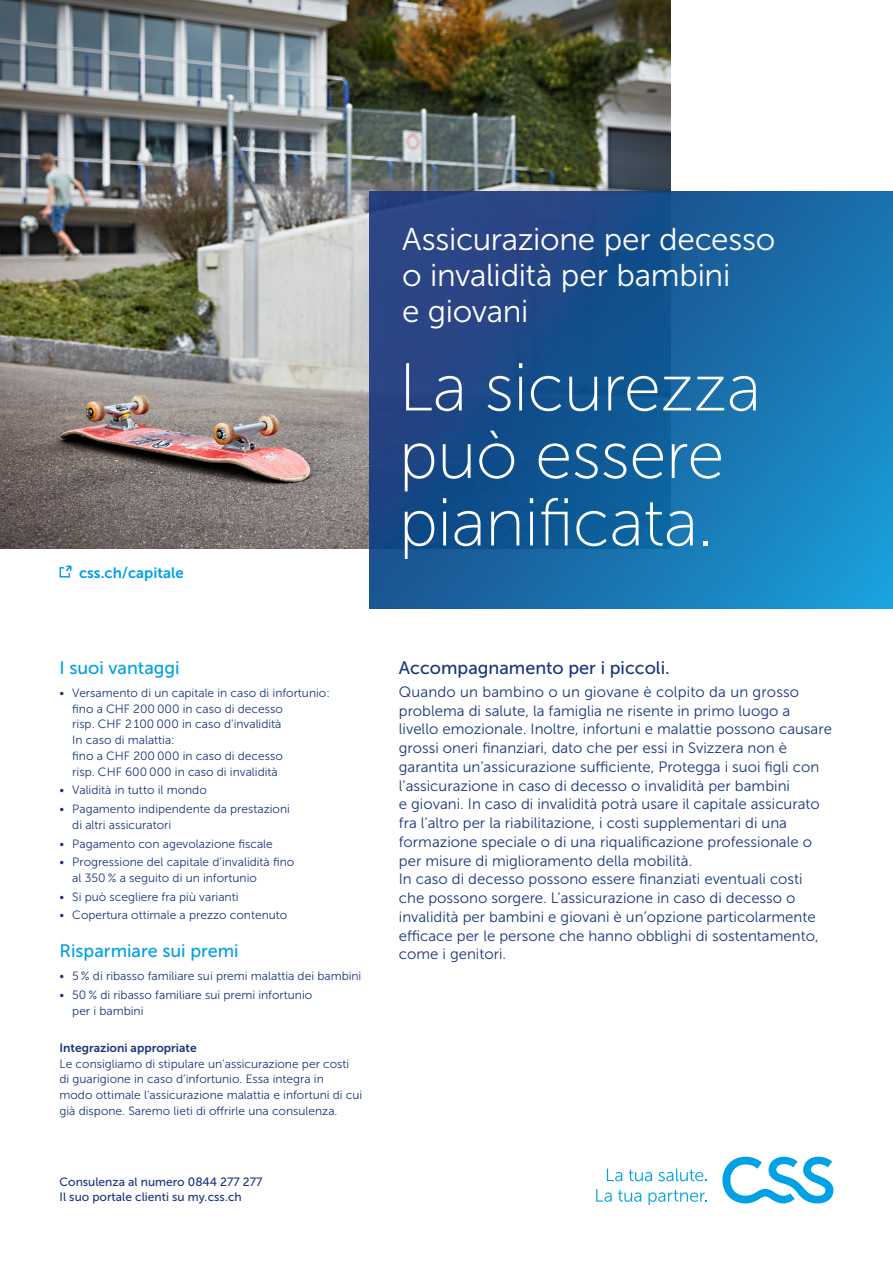
<style>
.page{position:relative;width:893px;height:1263px;background:#fff}
.page>*{position:absolute;margin:0;border:0;box-sizing:border-box;transform-origin:0 0}
.t1{font:67.5px/67.5px "Museo Sans 100";letter-spacing:-.01em;color:#fff}
.t2{font:31.5px/36px "Museo Sans 300";letter-spacing:-.01em;color:#fff}
.t3{font:18px "Museo Sans 500";color:#00a1e5}
.t4{font:18px "Museo Sans 500";color:#19367e}
.t5{font:15px/18.8px "Museo Sans 300";color:#19367e}
.t6{font:15px "Museo Sans 700";color:#00a1e5}
.t7{font:12px/15.8px "Museo Sans 300";color:#19367e}
.t8{font:12px/15.8px "Museo Sans 500";color:#19367e}
.t9{font:12px "Museo Sans 700";color:#19367e}
</style>
<div class="page">
<svg style="left:60px;top:566px;width:12px;height:12px"></svg>
<img style="left:0;top:0;width:670px;height:549px">
<svg style="left:607px;top:1168px;width:15px;height:13px"></svg>
<svg style="left:629px;top:1170px;width:23px;height:11px"></svg>
<svg style="left:658px;top:1168px;width:49px;height:13px"></svg>
<svg style="left:596px;top:1189px;width:16px;height:13px"></svg>
<svg style="left:618px;top:1190px;width:23px;height:12px"></svg>
<svg style="left:648px;top:1190px;width:59px;height:15px"></svg>
<svg style="left:722px;top:1157px;width:111px;height:46px"></svg>
<svg style="left:369px;top:191px;width:524px;height:417px;background:#1a619e"></svg>
<p class="t6" style="left:79px;top:564px;width:106px">css.ch/capitale</p>
<p class="t3" style="left:60px;top:658px;width:122px">I suoi vantaggi</p>
<p class="t7" style="left:72px;top:685px;width:259px;text-indent:-13px">• Versamento di un capitale in caso di infortunio: fino a CHF 200 000 in caso di decesso<br>risp. CHF 2 100 000 in caso d’invalidità<br>In caso di malattia:<br>fino a CHF 200 000 in caso di decesso<br>risp. CHF 600 000 in caso di invalidità</p>
<p class="t7" style="left:60px;top:782px;width:149px">• Validità in tutto il mondo</p>
<p class="t7" style="left:72px;top:801px;width:219px;text-indent:-13px">• Pagamento indipendente da prestazioni di altri assicuratori</p>
<p class="t7" style="left:60px;top:836px;width:215px">• Pagamento con agevolazione fiscale</p>
<p class="t7" style="left:72px;top:854px;width:224px;text-indent:-13px">• Progressione del capitale d’invalidità fino al 350 % a seguito di un infortunio</p>
<p class="t7" style="left:60px;top:889px;width:181px">• Si può scegliere fra più varianti</p>
<p class="t7" style="left:60px;top:907px;width:229px">• Copertura ottimale a prezzo contenuto</p>
<p class="t3" style="left:60px;top:941px;width:181px">Risparmiare sui premi</p>
<p class="t7" style="left:60px;top:968px;width:303px">• 5 % di ribasso familiare sui premi malattia dei bambini</p>
<p class="t7" style="left:72px;top:987px;width:241px;text-indent:-13px">• 50 % di ribasso familiare sui premi infortunio per i bambini</p>
<p class="t9" style="left:60px;top:1041px;width:139px">Integrazioni appropriate</p>
<p class="t7" style="left:60px;top:1056px;width:304px">Le consigliamo di stipulare un’assicurazione per costi<br>di guarigione in caso d’infortunio. Essa integra in<br>modo ottimale l’assicurazione malattia e infortuni di cui già dispone. Saremo lieti di offrirle una consulenza.</p>
<p class="t8" style="left:60px;top:1173px;width:204px">Consulenza al numero 0844 277 277<br>Il suo portale clienti su my.css.ch</p>
<h2 class="t2" style="left:402px;top:221px;width:375px">Assicurazione per decesso o invalidità per bambini<br>e giovani</h2>
<h1 class="t1" style="left:399px;top:354px;width:364px">La sicurezza può essere pianificata.</h1>
<p class="t4" style="left:399px;top:658px;width:272px">Accompagnamento per i piccoli.</p>
<p class="t5" style="left:399px;top:682px;width:435px">Quando un bambino o un giovane è colpito da un grosso problema di salute, la famiglia ne risente in primo luogo a livello emozionale. Inoltre, infortuni e malattie possono causare grossi oneri finanziari, dato che per essi in Svizzera non è garantita un’assicurazione sufficiente, Protegga i suoi figli con l’assicurazione in caso di decesso o invalidità per bambini<br>e giovani. In caso di invalidità potrà usare il capitale assicurato fra l’altro per la riabilitazione, i costi supplementari di una formazione speciale o di una riqualificazione professionale o per misure di miglioramento della mobilità.<br>In caso di decesso possono essere finanziati eventuali costi<br>che possono sorgere. L’assicurazione in caso di decesso o invalidità per bambini e giovani è un’opzione particolarmente efficace per le persone che hanno obblighi di sostentamento, come i genitori.</p>
</div>
